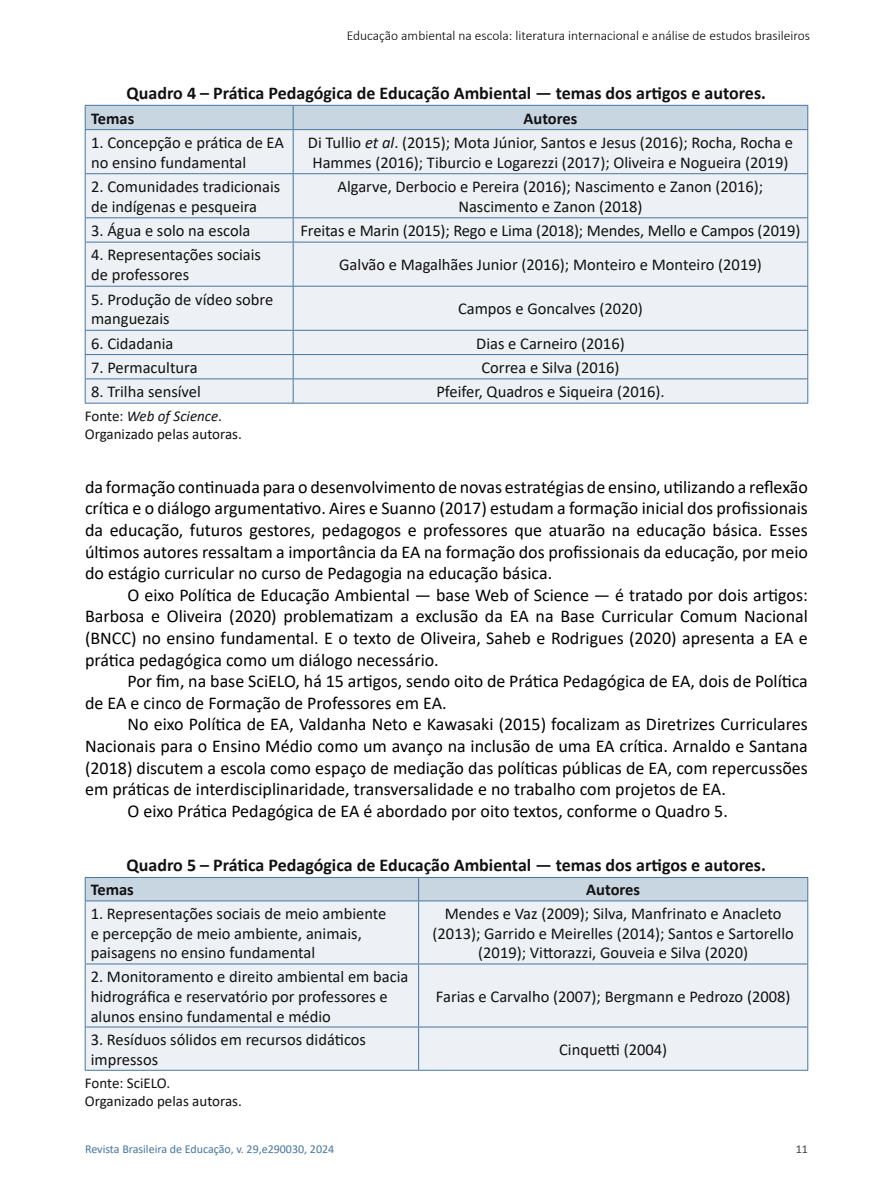
<style>
.page{position:relative;width:893px;height:1191px;background:#fff}
.page>*{position:absolute;margin:0;border:0;box-sizing:border-box;transform-origin:0 0}
.t1{font:18px/21.6px "Calibri";color:#000;text-align:justify}
.t2{font:700 18px "Calibri";color:#111}
.t3{font:16.5px/19.8px "Calibri";color:#111}
.t4{font:700 16.5px "Calibri";color:#111}
.t5{font:15px/17.7px "Calibri";color:#111}
.t6{font:300 13.5px "Calibri";color:#000}
.t7{font:12px "Calibri";color:#47769f}
.t8{font:12px "Calibri";color:#414042}
.s1{font-style:italic}
</style>
<div class="page">
<div style="left:86px;top:130px;width:721px;height:273px;background:#edf1f5"></div>
<div style="left:85px;top:105px;width:723px;height:24px;background:#c8d6e2"></div>
<hr style="left:85px;top:129px;width:208px;height:1px;background:#47769f">
<hr style="left:85px;top:130px;width:1px;height:43px;background:#47769f">
<hr style="left:293px;top:129px;width:515px;height:1px;background:#47769f">
<hr style="left:293px;top:130px;width:1px;height:43px;background:#47769f">
<hr style="left:807px;top:130px;width:1px;height:43px;background:#47769f">
<hr style="left:85px;top:173px;width:208px;height:1px;background:#47769f">
<hr style="left:85px;top:174px;width:1px;height:43px;background:#47769f">
<hr style="left:293px;top:173px;width:515px;height:1px;background:#47769f">
<hr style="left:293px;top:174px;width:1px;height:43px;background:#47769f">
<hr style="left:807px;top:174px;width:1px;height:43px;background:#47769f">
<hr style="left:85px;top:217px;width:208px;height:1px;background:#47769f">
<svg style="left:85px;top:218px;width:1px;height:24px"></svg>
<hr style="left:293px;top:217px;width:515px;height:1px;background:#47769f">
<svg style="left:293px;top:218px;width:1px;height:24px"></svg>
<svg style="left:807px;top:218px;width:1px;height:24px"></svg>
<hr style="left:85px;top:242px;width:208px;height:1px;background:#47769f">
<hr style="left:85px;top:242px;width:1px;height:44px;background:#47769f">
<hr style="left:293px;top:242px;width:515px;height:1px;background:#47769f">
<hr style="left:293px;top:242px;width:1px;height:44px;background:#47769f">
<hr style="left:807px;top:242px;width:1px;height:44px;background:#47769f">
<hr style="left:85px;top:286px;width:208px;height:1px;background:#47769f">
<hr style="left:85px;top:286px;width:1px;height:44px;background:#47769f">
<hr style="left:293px;top:286px;width:515px;height:1px;background:#47769f">
<hr style="left:293px;top:286px;width:1px;height:44px;background:#47769f">
<hr style="left:807px;top:286px;width:1px;height:44px;background:#47769f">
<hr style="left:85px;top:330px;width:208px;height:1px;background:#47769f">
<hr style="left:293px;top:330px;width:515px;height:1px;background:#47769f">
<hr style="left:85px;top:354px;width:208px;height:1px;background:#47769f">
<hr style="left:293px;top:354px;width:515px;height:1px;background:#47769f">
<hr style="left:85px;top:378px;width:208px;height:1px;background:#47769f">
<svg style="left:85px;top:331px;width:1px;height:72px"></svg>
<hr style="left:293px;top:378px;width:515px;height:1px;background:#47769f">
<svg style="left:293px;top:331px;width:1px;height:72px"></svg>
<svg style="left:807px;top:331px;width:1px;height:72px"></svg>
<hr style="left:85px;top:403px;width:208px;height:1px;background:#47769f">
<hr style="left:293px;top:403px;width:515px;height:1px;background:#47769f">
<div style="left:86px;top:901px;width:721px;height:169px;background:#edf1f5"></div>
<div style="left:85px;top:877px;width:723px;height:23px;background:#c8d6e2"></div>
<hr style="left:85px;top:900px;width:334px;height:1px;background:#47769f">
<hr style="left:85px;top:901px;width:1px;height:62px;background:#47769f">
<hr style="left:419px;top:900px;width:389px;height:1px;background:#47769f">
<hr style="left:418px;top:901px;width:1px;height:62px;background:#47769f">
<hr style="left:807px;top:901px;width:1px;height:62px;background:#47769f">
<hr style="left:85px;top:963px;width:334px;height:1px;background:#47769f">
<hr style="left:85px;top:964px;width:1px;height:62px;background:#47769f">
<hr style="left:419px;top:963px;width:389px;height:1px;background:#47769f">
<hr style="left:418px;top:964px;width:1px;height:62px;background:#47769f">
<hr style="left:807px;top:964px;width:1px;height:62px;background:#47769f">
<hr style="left:85px;top:1026px;width:334px;height:1px;background:#47769f">
<hr style="left:85px;top:1027px;width:1px;height:43px;background:#47769f">
<hr style="left:419px;top:1026px;width:389px;height:1px;background:#47769f">
<hr style="left:418px;top:1027px;width:1px;height:43px;background:#47769f">
<hr style="left:807px;top:1027px;width:1px;height:43px;background:#47769f">
<hr style="left:85px;top:1070px;width:334px;height:1px;background:#47769f">
<hr style="left:419px;top:1070px;width:389px;height:1px;background:#47769f">
<p class="t6" style="left:347px;top:27px;width:465px">Educação ambiental na escola: literatura internacional e análise de estudos brasileiros</p>
<p class="t2" style="left:127px;top:80px;width:641px">Quadro 4 – Prática Pedagógica de Educação Ambiental — temas dos artigos e autores.</p>
<p class="t4" style="left:91px;top:106px;width:45px">Temas</p>
<p class="t4" style="left:524px;top:106px;width:55px">Autores</p>
<p class="t3" style="left:91px;top:132px;width:194px">1. Concepção e prática de EA no ensino fundamental</p>
<p class="t3" style="left:308px;top:132px;width:487px">Di Tullio <span class="s1">et al</span>. (2015); Mota Júnior, Santos e Jesus (2016); Rocha, Rocha e<br>Hammes (2016); Tiburcio e Logarezzi (2017); Oliveira e Nogueira (2019)</p>
<p class="t3" style="left:91px;top:176px;width:191px">2. Comunidades tradicionais de indígenas e pesqueira</p>
<p class="t3" style="left:338px;top:176px;width:427px;text-align:center">Algarve, Derbocio e Pereira (2016); Nascimento e Zanon (2016);<br>Nascimento e Zanon (2018)</p>
<p class="t3" style="left:91px;top:220px;width:161px">3. Água e solo na escola</p>
<p class="t3" style="left:301px;top:220px;width:501px">Freitas e Marin (2015); Rego e Lima (2018); Mendes, Mello e Campos (2019)</p>
<p class="t3" style="left:91px;top:245px;width:171px">4. Representações sociais de professores</p>
<p class="t3" style="left:339px;top:254px;width:424px">Galvão e Magalhães Junior (2016); Monteiro e Monteiro (2019)</p>
<p class="t3" style="left:91px;top:289px;width:184px">5. Produção de vídeo sobre manguezais</p>
<p class="t3" style="left:458px;top:299px;width:186px">Campos e Goncalves (2020)</p>
<p class="t3" style="left:91px;top:333px;width:84px">6. Cidadania</p>
<p class="t3" style="left:476px;top:333px;width:150px">Dias e Carneiro (2016)</p>
<p class="t3" style="left:91px;top:357px;width:108px">7. Permacultura</p>
<p class="t3" style="left:481px;top:357px;width:140px">Correa e Silva (2016)</p>
<p class="t3" style="left:91px;top:381px;width:111px">8. Trilha sensível</p>
<p class="t3" style="left:436px;top:381px;width:230px">Pfeifer, Quadros e Siqueira (2016).</p>
<p class="t5" style="left:85px;top:407px;width:159px">Fonte: <span class="s1">Web of Science</span>.<br>Organizado pelas autoras.</p>
<p class="t1" style="left:85px;top:475px;width:724px">da formação continuada para o desenvolvimento de novas estratégias de ensino, utilizando a reflexão crítica e o diálogo argumentativo. Aires e Suanno (2017) estudam a formação inicial dos profissionais da educação, futuros gestores, pedagogos e professores que atuarão na educação básica. Esses últimos autores ressaltam a importância da EA na formação dos profissionais da educação, por meio do estágio curricular no curso de Pedagogia na educação básica.</p>
<p class="t1" style="left:85px;top:583px;width:724px;text-indent:43px">O eixo Política de Educação Ambiental — base Web of Science — é tratado por dois artigos:<br>Barbosa e Oliveira (2020) problematizam a exclusão da EA na Base Curricular Comum Nacional (BNCC) no ensino fundamental. E o texto de Oliveira, Saheb e Rodrigues (2020) apresenta a EA e prática pedagógica como um diálogo necessário.</p>
<p class="t1" style="left:85px;top:670px;width:724px;text-indent:43px">Por fim, na base SciELO, há 15 artigos, sendo oito de Prática Pedagógica de EA, dois de Política de EA e cinco de Formação de Professores em EA.</p>
<p class="t1" style="left:128px;top:713px;width:682px">No eixo Política de EA, Valdanha Neto e Kawasaki (2015) focalizam as Diretrizes Curriculares</p>
<p class="t1" style="left:85px;top:735px;width:724px">Nacionais para o Ensino Médio como um avanço na inclusão de uma EA crítica. Arnaldo e Santana</p>
<p class="t1" style="left:85px;top:756px;width:724px">(2018) discutem a escola como espaço de mediação das políticas públicas de EA, com repercussões</p>
<p class="t1" style="left:85px;top:778px;width:642px">em práticas de interdisciplinaridade, transversalidade e no trabalho com projetos de EA.</p>
<p class="t1" style="left:128px;top:799px;width:602px">O eixo Prática Pedagógica de EA é abordado por oito textos, conforme o Quadro 5.</p>
<p class="t2" style="left:127px;top:852px;width:641px">Quadro 5 – Prática Pedagógica de Educação Ambiental — temas dos artigos e autores.</p>
<p class="t4" style="left:91px;top:878px;width:45px">Temas</p>
<p class="t4" style="left:586px;top:878px;width:55px">Autores</p>
<p class="t3" style="left:91px;top:903px;width:297px">1. Representações sociais de meio ambiente e percepção de meio ambiente, animais, paisagens no ensino fundamental</p>
<p class="t3" style="left:433px;top:903px;width:363px;text-align:center">Mendes e Vaz (2009); Silva, Manfrinato e Anacleto (2013); Garrido e Meirelles (2014); Santos e Sartorello (2019); Vittorazzi, Gouveia e Silva (2020)</p>
<p class="t3" style="left:91px;top:966px;width:319px">2. Monitoramento e direito ambiental em bacia hidrográfica e reservatório por professores e alunos ensino fundamental e médio</p>
<p class="t3" style="left:436px;top:986px;width:356px">Farias e Carvalho (2007); Bergmann e Pedrozo (2008)</p>
<p class="t3" style="left:91px;top:1029px;width:277px">3. Resíduos sólidos em recursos didáticos impressos</p>
<p class="t3" style="left:559px;top:1039px;width:110px">Cinquetti (2004)</p>
<p class="t5" style="left:85px;top:1074px;width:159px">Fonte: SciELO.<br>Organizado pelas autoras.</p>
<p class="t7" style="left:85px;top:1141px;width:251px">Revista Brasileira de Educação, v. 29,e290030, 2024</p>
<p class="t8" style="left:796px;top:1141px;width:14px">11</p>
</div>
